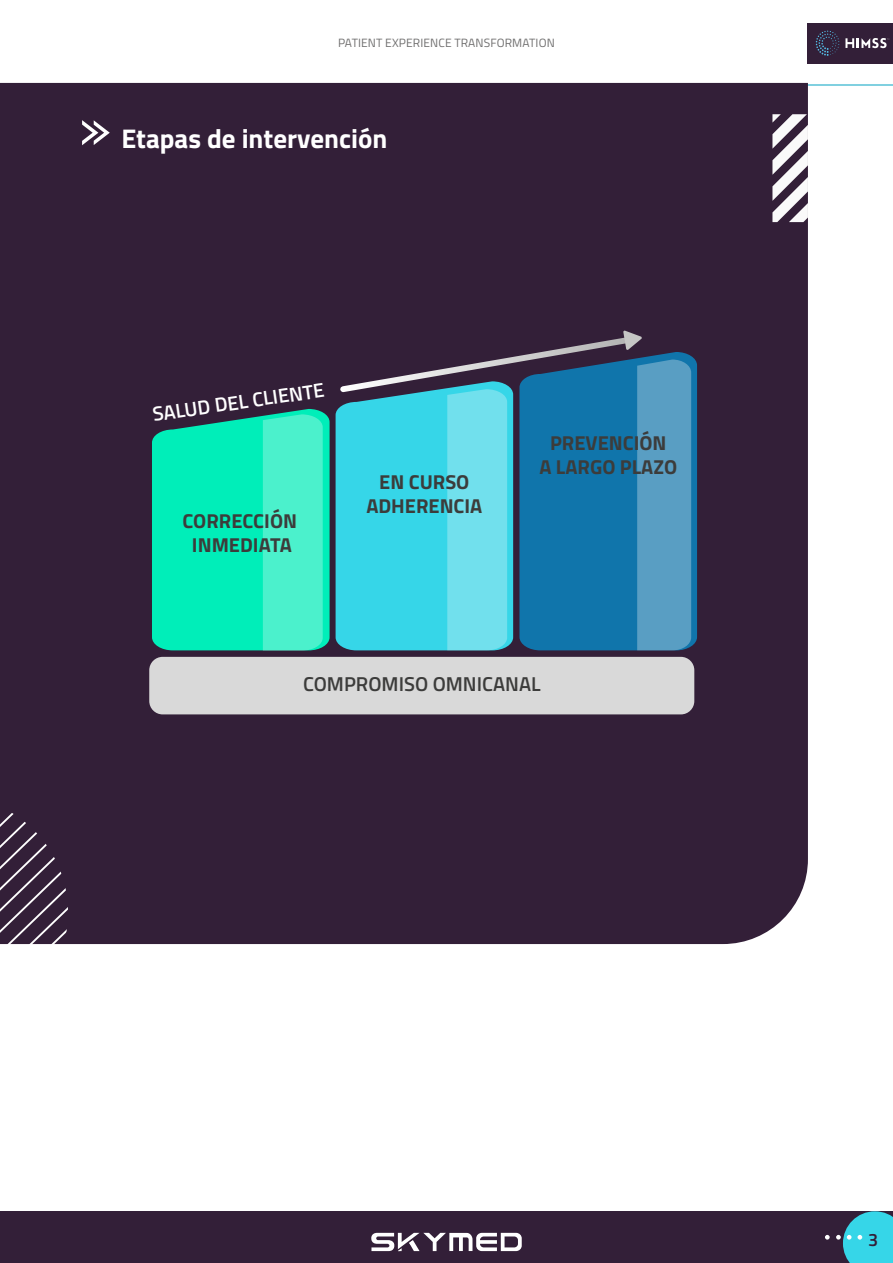
<style>
.page{position:relative;width:893px;height:1263px;background:#fff}
.page>*{position:absolute;margin:0;border:0;box-sizing:border-box;transform-origin:0 0}
.t1{font:700 27px "Titillium Web";color:#fff}
.t2{font:700 20.1px/24.2px "Titillium Web";color:#3c3c3b;text-align:center}
.t3{font:600 20.1px "Titillium Web";color:#3c3c3b}
.t4{font:600 20.1px "Titillium Web";color:#fff}
.t5{font:600 18px "Titillium Web";color:#331f38}
.t6{font:12px "Titillium Web";letter-spacing:.01em;color:#706f6f}
</style>
<div class="page">
<div style="left:808px;top:23px;width:85px;height:40px;background:#331f38"></div>
<hr style="left:0;top:84px;width:893px;height:2px;background:#5ac2d7">
<div style="left:0;top:1211px;width:893px;height:52px;background:#331f38"></div>
<svg style="left:371px;top:1233px;width:151px;height:18px"></svg>
<svg style="left:836px;top:1211px;width:57px;height:52px"></svg>
<svg style="left:825px;top:1235px;width:5px;height:4px"></svg>
<svg style="left:816px;top:31px;width:23px;height:25px"></svg>
<svg style="left:845px;top:38px;width:44px;height:10px"></svg>
<div style="left:0;top:83px;width:808px;height:861px;background:#331f38"></div>
<svg style="left:82px;top:120px;width:28px;height:25px"></svg>
<svg style="left:0;top:806px;width:68px;height:139px"></svg>
<div style="left:149px;top:657px;width:545px;height:57px;background:#d9d9d9;border-radius:13px"></div>
<svg style="left:691px;top:352px;width:6px;height:298px;fill:#1075ab"></svg>
<svg style="left:152px;top:409px;width:178px;height:242px"></svg>
<svg style="left:336px;top:330px;width:355px;height:320px"></svg>
<svg style="left:772px;top:114px;width:36px;height:108px"></svg>
<p class="t6" style="left:338px;top:34px;width:218px">PATIENT EXPERIENCE TRANSFORMATION</p>
<h1 class="t1" style="left:121px;top:117px;width:268px">Etapas de intervención</h1>
<p class="t4" style="left:151px;top:399px;width:175px;rotate:-8deg">SALUD DEL CLIENTE</p>
<p class="t2" style="left:182px;top:508px;width:116px">CORRECCIÓN<br>INMEDIATA</p>
<p class="t2" style="left:366px;top:469px;width:118px">EN CURSO<br>ADHERENCIA</p>
<p class="t2" style="left:539px;top:429px;width:139px">PREVENCIÓN<br>A LARGO PLAZO</p>
<p class="t3" style="left:303px;top:669px;width:239px">COMPROMISO OMNICANAL</p>
<p class="t5" style="left:868px;top:1226px;width:12px">3</p>
</div>
